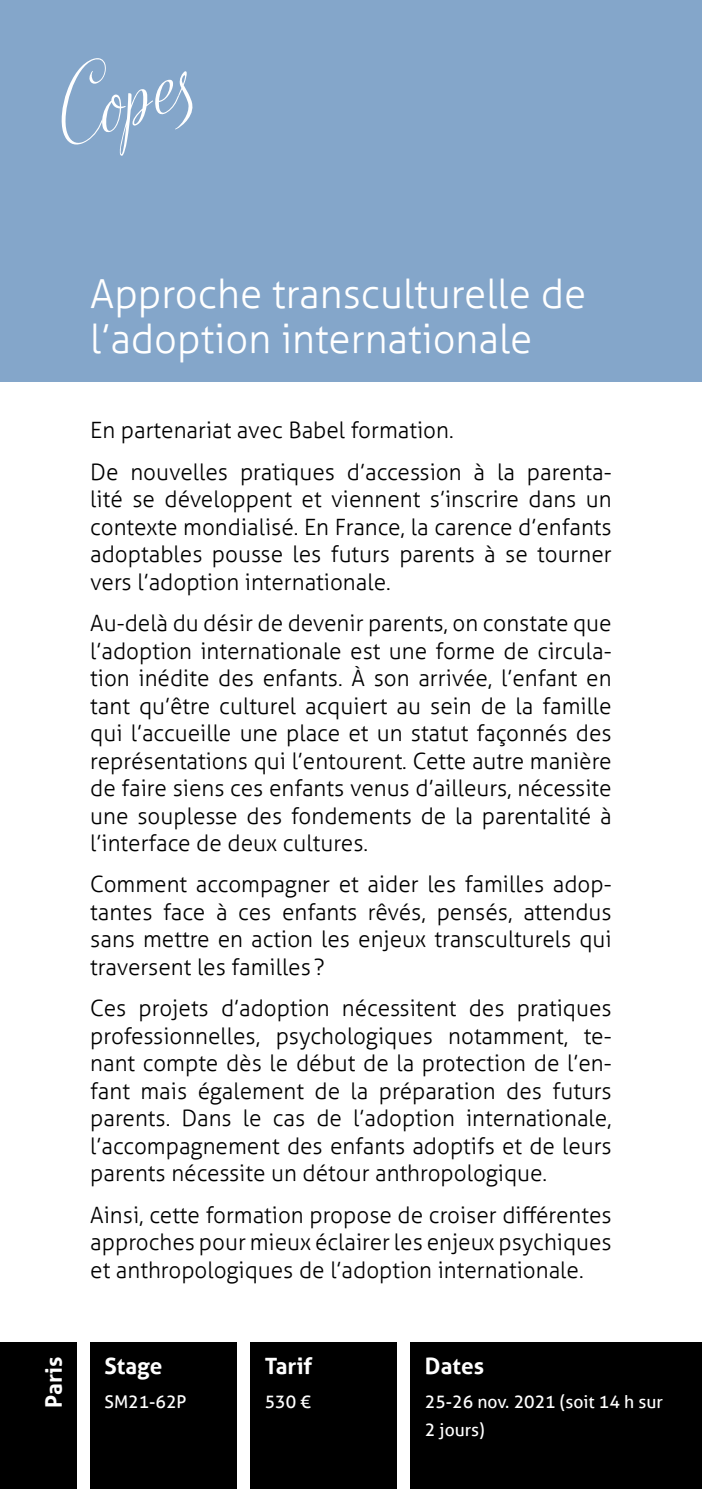
<style>
.page{position:relative;width:702px;height:1489px;background:#fff}
.page>*{position:absolute;margin:0;border:0;box-sizing:border-box;transform-origin:0 0}
.t1{font:300 40px/45px "Aller";color:#fff}
.t2{font:300 22.5px/27.5px "Aller";color:#000;text-align:justify}
.t3{font:700 22.5px "Aller";color:#fff}
.t4{font:17.5px/27.5px "Aller";color:#fff}
</style>
<div class="page">
<div style="left:0;top:0;width:702px;height:381px;background:#84a6ca"></div>
<svg style="left:61px;top:58px;width:132px;height:98px"></svg>
<div style="left:0;top:1342px;width:76px;height:146px;background:#000"></div>
<div style="left:90px;top:1342px;width:146px;height:146px;background:#000"></div>
<div style="left:250px;top:1342px;width:146px;height:146px;background:#000"></div>
<div style="left:411px;top:1342px;width:291px;height:146px;background:#000"></div>
<h1 class="t1" style="left:90px;top:271px;width:497px">Approche transculturelle de l’adoption internationale</h1>
<p class="t2" style="left:90px;top:410px;width:523px;line-height:41.2px">En partenariat avec Babel formation.<br>De nouvelles pratiques d’accession à la parenta-</p>
<p class="t2" style="left:90px;top:485px;width:523px">lité se développent et viennent s’inscrire dans un contexte mondialisé. En France, la carence d’enfants adoptables pousse les futurs parents à se tourner vers l’adoption internationale.</p>
<p class="t2" style="left:90px;top:609px;width:523px">Au-delà du désir de devenir parents, on constate que l’adoption internationale est une forme de circula&shy;tion inédite des enfants. À son arrivée, l’enfant en tant qu’être culturel acquiert au sein de la famille qui l’accueille une place et un statut façonnés des représentations qui l’entourent. Cette autre manière de faire siens ces enfants venus d’ailleurs, nécessite une souplesse des fondements de la parentalité à l’interface de deux cultures.</p>
<p class="t2" style="left:90px;top:870px;width:523px">Comment accompagner et aider les familles adop&shy;tantes face à ces enfants rêvés, pensés, attendus sans mettre en action les enjeux transculturels qui traversent les familles ?</p>
<p class="t2" style="left:90px;top:994px;width:523px">Ces projets d’adoption nécessitent des pratiques professionnelles, psychologiques notamment, te&shy;nant compte dès le début de la protection de l’en&shy;fant mais également de la préparation des futurs parents. Dans le cas de l’adoption internationale, l’accompagnement des enfants adoptifs et de leurs parents nécessite un détour anthropologique.</p>
<p class="t2" style="left:90px;top:1200px;width:523px">Ainsi, cette formation propose de croiser différentes approches pour mieux éclairer les enjeux psychiques et anthropologiques de l’adoption internationale.</p>
<p class="t3" style="left:40px;top:1407px;width:52px;rotate:-90deg">Paris</p>
<p class="t3" style="left:104px;top:1351px;width:59px">Stage</p>
<p class="t4" style="left:104px;top:1388px;width:84px">SM21-62P</p>
<p class="t3" style="left:265px;top:1351px;width:49px">Tarif</p>
<p class="t4" style="left:265px;top:1388px;width:48px">530 €</p>
<p class="t3" style="left:425px;top:1351px;width:61px">Dates</p>
<p class="t4" style="left:425px;top:1388px;width:239px">25‑26 nov. 2021 (soit 14 h sur<br>2 jours)</p>
</div>
